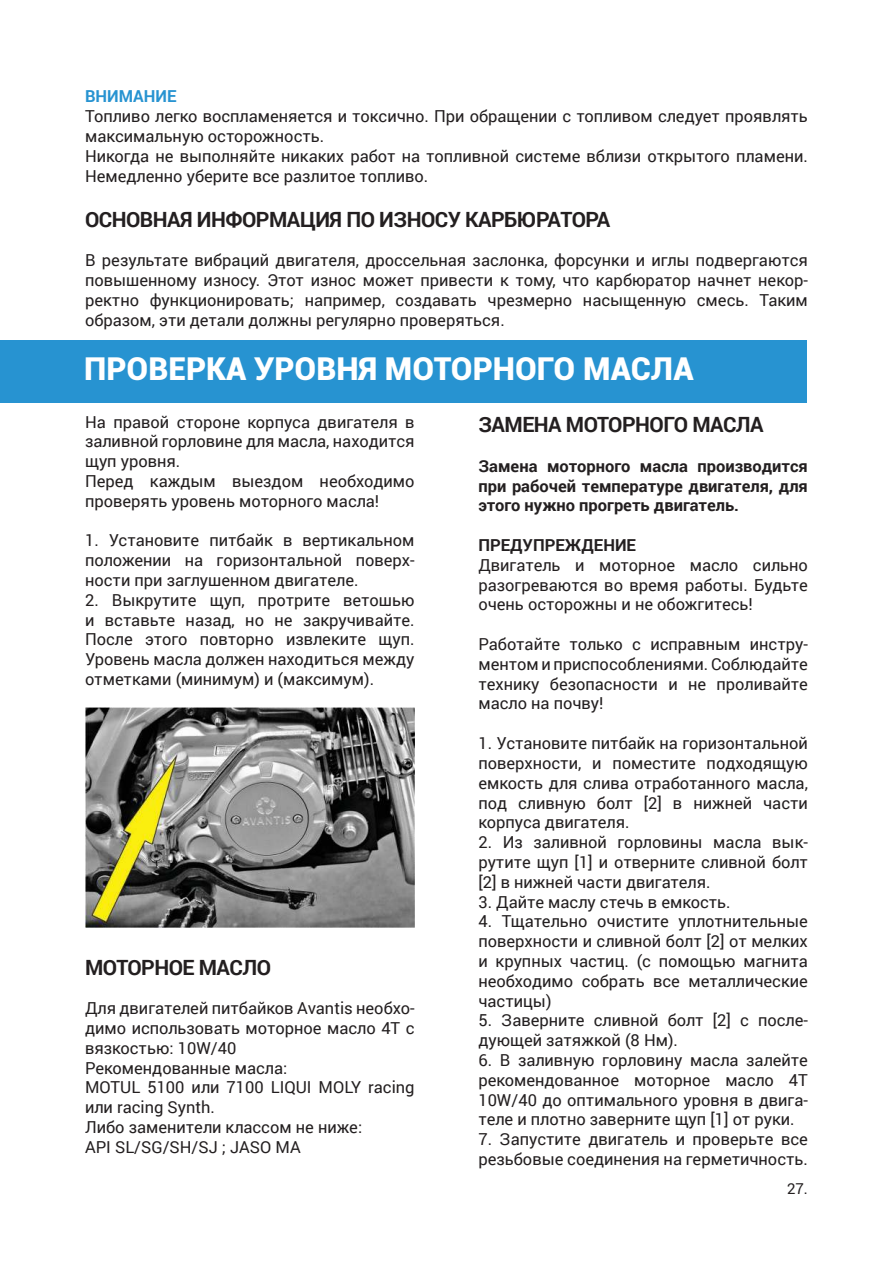
<style>
.page{position:relative;width:893px;height:1263px;background:#fff}
.page>*{position:absolute;margin:0;border:0;box-sizing:border-box;transform-origin:0 0}
.t1{font:900 31.5px "Roboto";color:#fff}
.t2{font:700 21px "Roboto";letter-spacing:-.025em;color:#231f20}
.t3{font:16.5px/19.8px "Roboto";color:#231f20;text-align:justify}
.t4{font:700 16.5px/19.8px "Roboto";color:#231f20;text-align:justify}
.t5{font:700 16.5px "Roboto";color:#2793d1}
.t6{font:15px "Roboto";color:#231f20}
</style>
<div class="page">
<div style="left:0;top:340px;width:806px;height:62px;background:#2793d1"></div>
<img style="left:85px;top:708px;width:330px;height:220px">
<p class="t5" style="left:85px;top:87px;width:93px">ВНИМАНИЕ</p>
<p class="t3" style="left:85px;top:106px;width:724px;text-align:left">Топливо легко воспламеняется и токсично. При обращении с топливом следует проявлять максимальную осторожность.<br>Никогда не выполняйте никаких работ на топливной системе вблизи открытого пламени.<br>Немедленно уберите все разлитое топливо.</p>
<p class="t2" style="left:85px;top:207px;width:527px">ОСНОВНАЯ ИНФОРМАЦИЯ ПО ИЗНОСУ КАРБЮРАТОРА</p>
<p class="t3" style="left:85px;top:250px;width:724px">В результате вибраций двигателя, дроссельная заслонка, форсунки и иглы подвергаются повышенному износу. Этот износ может привести к тому, что карбюратор начнет некор&shy;ректно функционировать; например, создавать чрезмерно насыщенную смесь. Таким образом, эти детали должны регулярно проверяться.</p>
<h1 class="t1" style="left:84px;top:346px;width:611px">ПРОВЕРКА УРОВНЯ МОТОРНОГО МАСЛА</h1>
<p class="t3" style="left:85px;top:412px;width:331px;text-align:left">На правой стороне корпуса двигателя в заливной горловине для масла, находится щуп уровня.<br>Перед каждым выездом необходимо проверять уровень моторного масла!</p>
<p class="t3" style="left:85px;top:531px;width:331px">1. Установите питбайк в вертикальном положении на горизонтальной поверх&shy;ности при заглушенном двигателе.</p>
<p class="t3" style="left:85px;top:590px;width:331px">2. Выкрутите щуп, протрите ветошью и вставьте назад, но не закручивайте.<br>После этого повторно извлеките щуп.<br>Уровень масла должен находиться между отметками (минимум) и (максимум).</p>
<p class="t2" style="left:85px;top:955px;width:188px">МОТОРНОЕ МАСЛО</p>
<p class="t3" style="left:85px;top:998px;width:331px;text-align:left">Для двигателей питбайков Avantis необхо&shy;димо использовать моторное масло 4Т с вязкостью: 10W/40<br>Рекомендованные масла:<br>MOTUL 5100 или 7100 LIQUI MOLY racing или racing Synth.<br>Либо заменители классом не ниже:<br>API SL/SG/SH/SJ ; JASO MA</p>
<p class="t2" style="left:478px;top:412px;width:287px">ЗАМЕНА МОТОРНОГО МАСЛА</p>
<p class="t4" style="left:478px;top:456px;width:331px">Замена моторного масла производится при рабочей температуре двигателя, для этого нужно прогреть двигатель.</p>
<p class="t4" style="left:478px;top:535px;width:159px">ПРЕДУПРЕЖДЕНИЕ</p>
<p class="t3" style="left:478px;top:555px;width:331px">Двигатель и моторное масло сильно разогреваются во время работы. Будьте очень осторожны и не обожгитесь!</p>
<p class="t3" style="left:478px;top:634px;width:331px">Работайте только с исправным инстру&shy;ментом и приспособлениями. Соблюдайте технику безопасности и не проливайте масло на почву!</p>
<p class="t3" style="left:478px;top:733px;width:331px">1. Установите питбайк на горизонтальной поверхности, и поместите подходящую емкость для слива отработанного масла, под сливную болт [2] в нижней части корпуса двигателя.</p>
<p class="t3" style="left:478px;top:832px;width:331px">2. Из заливной горловины масла вык&shy;рутите щуп [1] и отверните сливной болт [2] в нижней части двигателя.</p>
<p class="t3" style="left:478px;top:892px;width:254px">3. Дайте маслу стечь в емкость.</p>
<p class="t3" style="left:478px;top:912px;width:331px">4. Тщательно очистите уплотнительные поверхности и сливной болт [2] от мелких и крупных частиц. (с помощью магнита необходимо собрать все металлические частицы)</p>
<p class="t3" style="left:478px;top:1011px;width:331px">5. Заверните сливной болт [2] с после&shy;дующей затяжкой (8 Нм).</p>
<p class="t3" style="left:478px;top:1050px;width:331px">6. В заливную горловину масла залейте рекомендованное моторное масло 4T 10W/40 до оптимального уровня в двига&shy;теле и плотно заверните щуп [1] от руки.</p>
<p class="t3" style="left:478px;top:1129px;width:331px">7. Запустите двигатель и проверьте все резьбовые соединения на герметичность.</p>
<p class="t6" style="left:787px;top:1179px;width:22px">27.</p>
</div>
